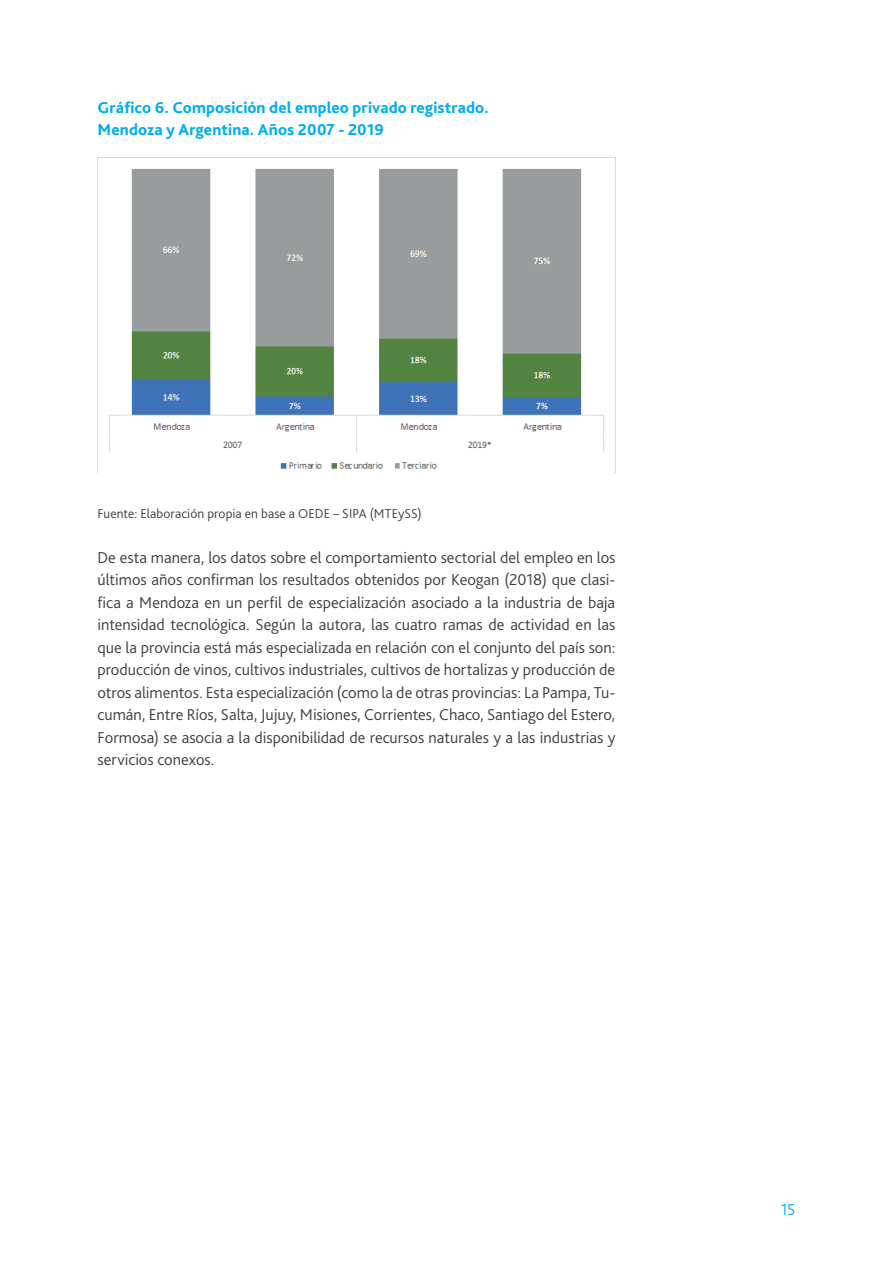
<style>
.page{position:relative;width:893px;height:1263px;background:#fff}
.page>*{position:absolute;margin:0;border:0;box-sizing:border-box;transform-origin:0 0}
.t1{font:300 16.5px/22.5px "Bliss Pro";color:#3e3e3f;text-align:justify}
.t2{font:800 16.5px/22.5px "Bliss Pro";letter-spacing:.005em;color:#00aeef}
.t3{font:300 16.5px "Bliss Pro";color:#00aeef}
.t4{font:300 13.5px "Bliss Pro";letter-spacing:.01em;color:#3e3e3f}
</style>
<div class="page">
<img style="left:109px;top:168px;width:495px;height:301px">
<p class="t2" style="left:97px;top:95px;width:393px">Gráfico 6. Composición del empleo privado registrado.<br>Mendoza y Argentina. Años 2007 - 2019</p>
<p class="t4" style="left:98px;top:505px;width:326px">Fuente: Elaboración propia en base a OEDE – SIPA (MTEySS)</p>
<p class="t1" style="left:98px;top:545px;width:519px">De esta manera, los datos sobre el comportamiento sectorial del empleo en los últimos años confirman los resultados obtenidos por Keogan (2018) que clasi&shy;fica a Mendoza en un perfil de especialización asociado a la industria de baja intensidad tecnológica. Según la autora, las cuatro ramas de actividad en las que la provincia está más especializada en relación con el conjunto del país son: producción de vinos, cultivos industriales, cultivos de hortalizas y producción de otros alimentos. Esta especialización (como la de otras provincias: La Pampa, Tu&shy;cumán, Entre Ríos, Salta, Jujuy, Misiones, Corrientes, Chaco, Santiago del Estero, Formosa) se asocia a la disponibilidad de recursos naturales y a las industrias y servicios conexos.</p>
<p class="t3" style="left:781px;top:1199px;width:16px">15</p>
</div>
